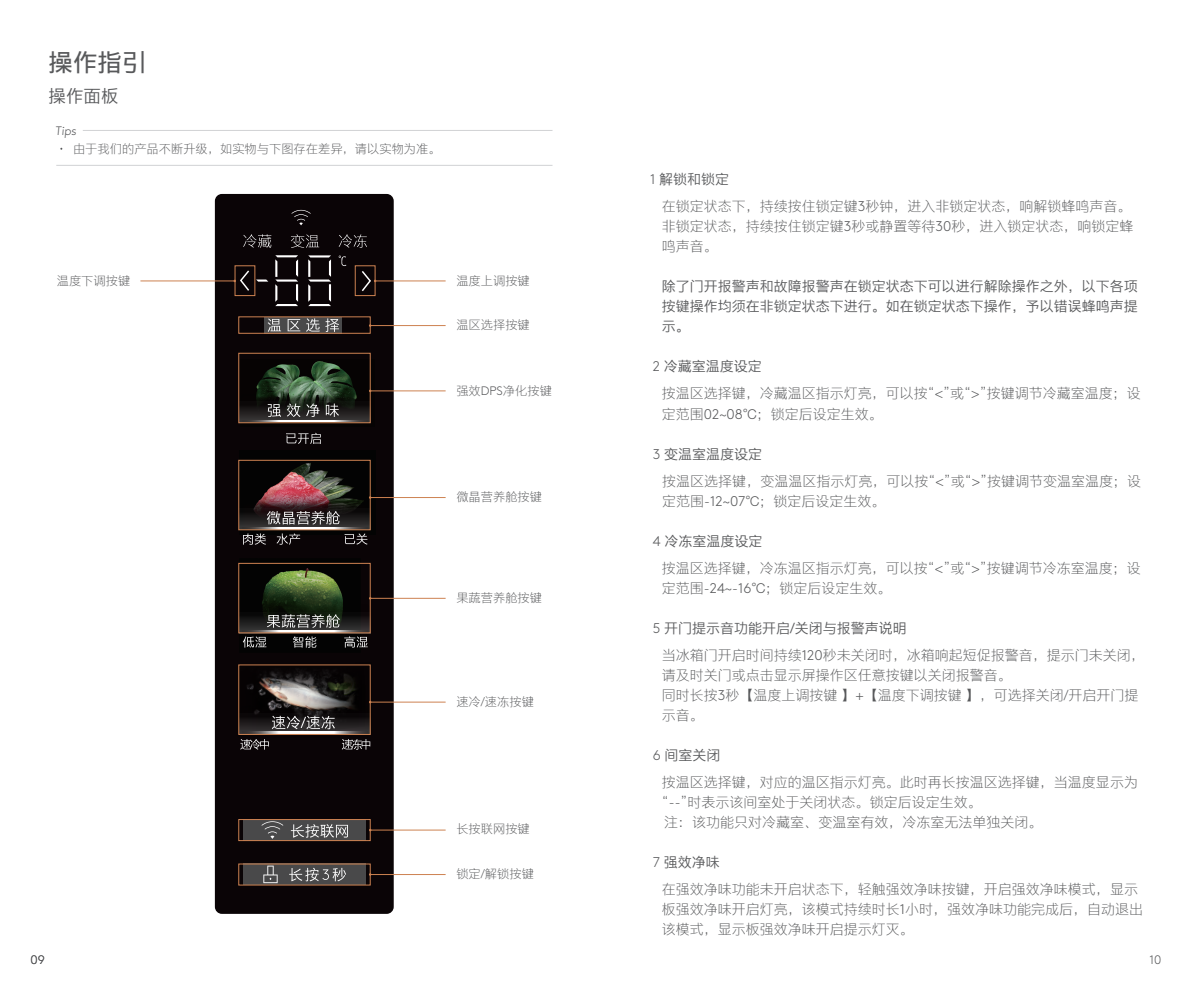
<style>
.page{position:relative;width:1191px;height:993px;background:#fff}
.page>*{position:absolute;margin:0;border:0;box-sizing:border-box;transform-origin:0 0}
.t1{font:24.5px "M Ying Hei PRC W5";color:#58595b}
.t2{font:17.5px "M Ying Hei PRC W4";color:#57585a}
.t3{font:14px/20.1px "M Ying Hei PRC W3";color:#58595b}
.t4{font:14px/20.1px "M Ying Hei PRC W4";color:#58595b;text-align:justify}
.t5{font:12.25px "M Ying Hei PRC W3";color:#57585a}
.t6{font:300 12.25px "Brown";color:#58595b}
.t7{font:300 12.25px "Brown";color:#57585a}
.s1{font-family:"Brown";font-weight:300}
.s2{color:#57585a}
</style>
<div class="page">
<hr style="left:83px;top:130px;width:469px;height:1px;background:#d1d2d4">
<hr style="left:56px;top:165px;width:496px;height:1px;background:#d1d2d4">
<div style="left:215px;top:194px;width:179px;height:719px;background:#0a0406;border-radius:7px"></div>
<svg style="left:243px;top:234px;width:28px;height:14px"></svg>
<svg style="left:291px;top:234px;width:28px;height:14px"></svg>
<svg style="left:339px;top:234px;width:28px;height:14px"></svg>
<svg style="left:338px;top:255px;width:8px;height:11px"></svg>
<svg style="left:308px;top:255px;width:23px;height:51px"></svg>
<svg style="left:275px;top:255px;width:23px;height:51px"></svg>
<div style="left:243px;top:819px;width:123px;height:21px;background:#49494a"></div>
<svg style="left:261px;top:823px;width:22px;height:15px"></svg>
<svg style="left:291px;top:824px;width:57px;height:13px"></svg>
<div style="left:243px;top:863px;width:123px;height:21px;background:#49494a"></div>
<svg style="left:289px;top:867px;width:57px;height:14px"></svg>
<svg style="left:263px;top:865px;width:15px;height:17px"></svg>
<img style="left:214px;top:308px;width:232px;height:107px">
<img style="left:214px;top:415px;width:232px;height:103px">
<img style="left:214px;top:518px;width:232px;height:102px">
<img style="left:214px;top:620px;width:232px;height:203px">
<svg style="left:240px;top:401px;width:128px;height:20px"></svg>
<svg style="left:242px;top:420px;width:126px;height:1px"></svg>
<svg style="left:240px;top:508px;width:128px;height:20px"></svg>
<svg style="left:242px;top:527px;width:126px;height:1px"></svg>
<svg style="left:267px;top:510px;width:73px;height:14px"></svg>
<svg style="left:240px;top:713px;width:128px;height:19px"></svg>
<svg style="left:242px;top:731px;width:126px;height:1px"></svg>
<svg style="left:344px;top:533px;width:23px;height:11px"></svg>
<svg style="left:268px;top:404px;width:13px;height:13px"></svg>
<svg style="left:287px;top:403px;width:13px;height:14px"></svg>
<svg style="left:306px;top:403px;width:13px;height:14px"></svg>
<svg style="left:326px;top:403px;width:13px;height:14px"></svg>
<svg style="left:265px;top:317px;width:77px;height:16px"></svg>
<svg style="left:268px;top:318px;width:13px;height:13px"></svg>
<svg style="left:288px;top:319px;width:12px;height:12px"></svg>
<svg style="left:306px;top:318px;width:33px;height:13px"></svg>
<svg style="left:291px;top:210px;width:20px;height:15px"></svg>
<img style="left:240px;top:558px;width:120px;height:94px">
<svg style="left:243px;top:636px;width:23px;height:11px"></svg>
<svg style="left:344px;top:636px;width:24px;height:11px"></svg>
<svg style="left:293px;top:636px;width:23px;height:11px"></svg>
<svg style="left:240px;top:612px;width:128px;height:19px"></svg>
<svg style="left:242px;top:630px;width:126px;height:1px"></svg>
<svg style="left:267px;top:614px;width:73px;height:13px"></svg>
<svg style="left:272px;top:715px;width:63px;height:14px"></svg>
<svg style="left:240px;top:738px;width:29px;height:11px"></svg>
<svg style="left:342px;top:738px;width:28px;height:11px"></svg>
<hr style="left:370px;top:701px;width:75px;height:1px;background:#cd8251">
<hr style="left:370px;top:829px;width:75px;height:1px;background:#cd8251">
<hr style="left:370px;top:873px;width:75px;height:1px;background:#cd8251">
<hr style="left:370px;top:390px;width:75px;height:1px;background:#cd8251">
<hr style="left:375px;top:280px;width:70px;height:1px;background:#cd8251">
<hr style="left:370px;top:497px;width:75px;height:1px;background:#cd8251">
<hr style="left:370px;top:598px;width:75px;height:1px;background:#cd8251">
<hr style="left:370px;top:325px;width:75px;height:1px;background:#cd8251">
<svg style="left:361px;top:269px;width:15px;height:24px"></svg>
<svg style="left:233px;top:269px;width:35px;height:23px"></svg>
<div style="left:235px;top:265px;width:20px;height:31px;border:1px solid #cd8251"></div>
<div style="left:355px;top:265px;width:20px;height:31px;border:1px solid #cd8251"></div>
<div style="left:238px;top:353px;width:132px;height:70px;border:1px solid #cd8251"></div>
<div style="left:238px;top:460px;width:132px;height:70px;border:1px solid #cd8251"></div>
<div style="left:238px;top:563px;width:132px;height:70px;border:1px solid #cd8251"></div>
<div style="left:238px;top:819px;width:132px;height:21px;border:1px solid #cd8251"></div>
<hr style="left:140px;top:280px;width:95px;height:1px;background:#cd8251">
<h1 class="t1" style="left:49px;top:47px;width:100px">操作指引</h1>
<p class="t2" style="left:49px;top:85px;width:72px">操作面板</p>
<p class="t7" style="left:55px;top:122px;width:24px">Tips</p>
<p class="t5" style="left:73px;top:141px;width:369px">由于我们的产品不断升级，如实物与下图存在差异，请以实物为准。</p>
<p class="t5" style="left:57px;top:273px;width:75px">温度下调按键</p>
<p class="t6" style="left:31px;top:950px;width:16px">09</p>
<p class="t5" style="left:456px;top:273px;width:75px">温度上调按键</p>
<p class="t5" style="left:456px;top:317px;width:75px">温区选择按键</p>
<p class="t5" style="left:456px;top:382px;width:97px">强效<span class="s1">DPS</span>净化按键</p>
<p class="t5" style="left:456px;top:489px;width:87px">微晶营养舱按键</p>
<p class="t5" style="left:456px;top:590px;width:87px">果蔬营养舱按键</p>
<p class="t5" style="left:456px;top:693px;width:79px">速冷/速冻按键</p>
<p class="t5" style="left:456px;top:820px;width:75px">长按联网按键</p>
<p class="t5" style="left:456px;top:866px;width:79px">锁定/解锁按键</p>
<p class="t4" style="left:650px;top:169px;width:81px"><span class="s1">1</span> 解锁和锁定</p>
<p class="t3" style="left:662px;top:195px;width:473px">在锁定状态下，持续按住锁定键<span class="s1">3</span>秒钟，进入非锁定状态，响解锁蜂鸣声音。非锁定状态，持续按住锁定键<span class="s1">3</span>秒或静置等待<span class="s1">30</span>秒，进入锁定状态，响锁定蜂鸣声音。</p>
<p class="t4" style="left:662px;top:276px;width:477px">除了门开报警声和故障报警声在锁定状态下可以进行解除操作之外，以下各项按键操作均须在非锁定状态下进行。如在锁定状态下操作，予以错误蜂鸣声提示。</p>
<p class="t4" style="left:652px;top:356px;width:111px"><span class="s1">2</span> 冷藏室温度设定</p>
<p class="t3" style="left:662px;top:383px;width:480px">按温区选择键，冷藏温区指示灯亮，可以按“&lt;”或“&gt;”按键调节冷藏室温度；设定范围<span class="s1">02~08</span>℃；锁定后设定生效。</p>
<p class="t4" style="left:652px;top:443px;width:111px"><span class="s1">3</span> 变温室温度设定</p>
<p class="t3" style="left:662px;top:470px;width:480px">按温区选择键，变温温区指示灯亮，可以按“&lt;”或“&gt;”按键调节变温室温度；设定范围<span class="s1">-12~07</span>℃；锁定后设定生效。</p>
<p class="t4" style="left:652px;top:530px;width:111px"><span class="s1">4</span> 冷冻室温度设定</p>
<p class="t3" style="left:662px;top:557px;width:480px">按温区选择键，冷冻温区指示灯亮，可以按“&lt;”或“&gt;”按键调节冷冻室温度；设定范围<span class="s1">-24~-16</span>℃；锁定后设定生效。</p>
<p class="t4" style="left:652px;top:617px;width:256px"><span class="s1">5</span> 开门提示音功能开启/关闭与报警声说明</p>
<p class="t3" style="left:662px;top:644px;width:484px">当冰箱门开启时间持续<span class="s1">120</span>秒未关闭时，冰箱响起短促报警音，提示门未关闭，请及时关门或点击显示屏操作区任意按键以关闭报警音。<br>同时长按<span class="s1">3</span>秒【温度上调按键 】+【温度下调按键 】，可选择关闭/开启开门提示音。</p>
<p class="t4" style="left:652px;top:745px;width:69px"><span class="s1">6</span> 间室关闭</p>
<p class="t3" style="left:662px;top:772px;width:477px">按温区选择键，对应的温区指示灯亮。此时再长按温区选择键，当温度显示为“<span class="s1">--</span>”时表示该间室处于关闭状态。锁定后设定生效。<br><span class="s2">注：该功能只对冷藏室、变温室有效，冷冻室无法单独关闭。</span></p>
<p class="t4" style="left:652px;top:851px;width:69px"><span class="s1">7</span> 强效净味</p>
<p class="t3" style="left:662px;top:878px;width:483px">在强效净味功能未开启状态下，轻触强效净味按键，开启强效净味模式，显示板强效净味开启灯亮，该模式持续时长<span class="s1">1</span>小时，强效净味功能完成后，自动退出该模式，显示板强效净味开启提示灯灭。</p>
<p class="t6" style="left:1149px;top:950px;width:13px">10</p>
</div>
